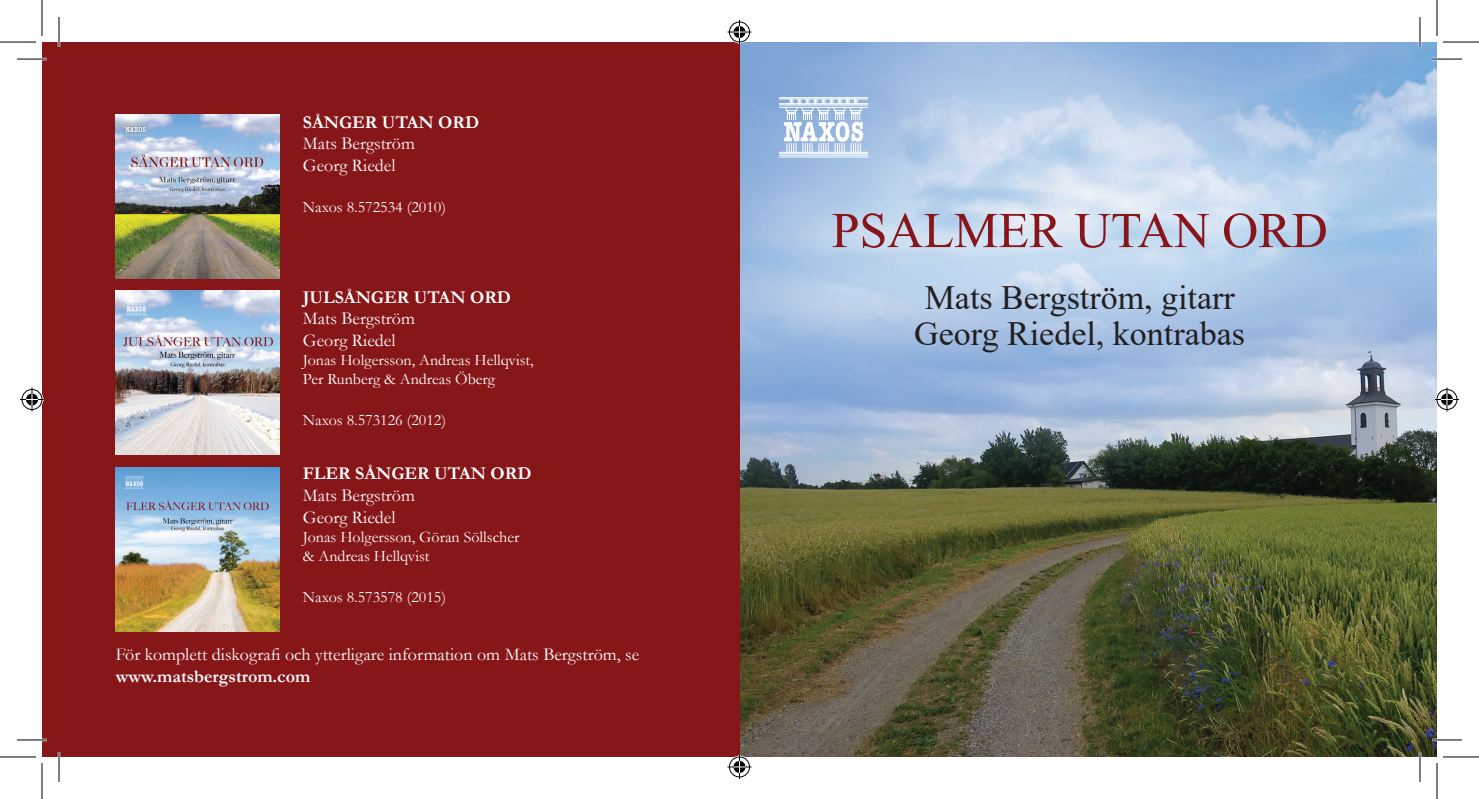
<style>
.page{position:relative;width:1479px;height:799px;background:#fff}
.page>*{position:absolute;margin:0;border:0;box-sizing:border-box;transform-origin:0 0}
.t1{font:50px "Times New Roman";color:#87161a}
.t2{font:34px/35.6px "Times New Roman";color:#231f20;text-align:center}
.t3{font:18px/21.6px "Garamond";color:#fff}
.t4{font:700 18px "Garamond";color:#fff}
.t5{font:16px/19.2px "Garamond";color:#fff}
</style>
<div class="page">
<img style="left:739px;top:42px;width:698px;height:714px">
<hr style="left:779px;top:107px;width:89px;height:1px;background:#fff">
<hr style="left:779px;top:152px;width:89px;height:1px;background:#fff">
<hr style="left:779px;top:105px;width:89px;height:1px;background:#fff">
<hr style="left:779px;top:103px;width:89px;height:1px;background:#fff">
<hr style="left:779px;top:99px;width:89px;height:1px;background:#fff">
<hr style="left:779px;top:97px;width:89px;height:1px;background:#fff">
<hr style="left:779px;top:153px;width:89px;height:1px;background:#fff">
<hr style="left:779px;top:157px;width:89px;height:1px;background:#fff">
<hr style="left:779px;top:155px;width:89px;height:1px;background:#fff">
<svg style="left:784px;top:99px;width:79px;height:54px"></svg>
<div style="left:42px;top:42px;width:697px;height:714px;background:#871619"></div>
<img style="left:116px;top:114px;width:164px;height:164px">
<img style="left:116px;top:467px;width:164px;height:164px">
<img style="left:116px;top:291px;width:164px;height:164px">
<hr style="left:17px;top:58px;width:30px;height:2px;background:#fff">
<hr style="left:1432px;top:58px;width:30px;height:2px;background:#fff">
<hr style="left:17px;top:738px;width:30px;height:3px;background:#fff">
<hr style="left:1432px;top:738px;width:30px;height:3px;background:#fff">
<hr style="left:58px;top:17px;width:2px;height:30px;background:#fff">
<hr style="left:58px;top:751px;width:2px;height:30px;background:#fff">
<hr style="left:1418px;top:17px;width:3px;height:30px;background:#fff">
<hr style="left:1418px;top:751px;width:3px;height:30px;background:#fff">
<hr style="left:17px;top:59px;width:30px;height:1px;background:#000">
<hr style="left:1432px;top:59px;width:30px;height:1px;background:#000">
<hr style="left:17px;top:739px;width:30px;height:1px;background:#000">
<hr style="left:1432px;top:739px;width:30px;height:1px;background:#000">
<hr style="left:59px;top:17px;width:1px;height:30px;background:#000">
<hr style="left:59px;top:751px;width:1px;height:30px;background:#000">
<hr style="left:1419px;top:17px;width:1px;height:30px;background:#000">
<hr style="left:1419px;top:751px;width:1px;height:30px;background:#000">
<hr style="left:0;top:42px;width:36px;height:1px;background:#000">
<hr style="left:1443px;top:42px;width:36px;height:1px;background:#000">
<hr style="left:0;top:756px;width:36px;height:1px;background:#000">
<hr style="left:1443px;top:756px;width:36px;height:1px;background:#000">
<hr style="left:42px;top:0;width:1px;height:36px;background:#000">
<hr style="left:42px;top:762px;width:1px;height:36px;background:#000">
<hr style="left:1436px;top:0;width:1px;height:36px;background:#000">
<hr style="left:1436px;top:762px;width:1px;height:36px;background:#000">
<svg style="left:727px;top:20px;width:24px;height:24px"></svg>
<svg style="left:727px;top:754px;width:24px;height:24px"></svg>
<svg style="left:20px;top:387px;width:24px;height:24px"></svg>
<svg style="left:1435px;top:387px;width:24px;height:24px"></svg>
<p class="t4" style="left:303px;top:110px;width:178px">SÅNGER UTAN ORD</p>
<p class="t3" style="left:303px;top:132px;width:114px">Mats Bergström<br>Georg Riedel</p>
<p class="t5" style="left:303px;top:196px;width:145px">Naxos 8.572534 (2010)</p>
<p class="t4" style="left:303px;top:285px;width:210px">JULSÅNGER UTAN ORD</p>
<p class="t3" style="left:303px;top:307px;width:114px">Mats Bergström<br>Georg Riedel</p>
<p class="t5" style="left:303px;top:350px;width:232px">Jonas Holgersson, Andreas Hellqvist,<br>Per Runberg &amp; Andreas Öberg</p>
<p class="t5" style="left:303px;top:410px;width:145px">Naxos 8.573126 (2012)</p>
<p class="t4" style="left:303px;top:461px;width:230px">FLER SÅNGER UTAN ORD</p>
<p class="t3" style="left:303px;top:484px;width:114px">Mats Bergström<br>Georg Riedel</p>
<p class="t5" style="left:303px;top:526px;width:218px">Jonas Holgersson, Göran Söllscher &amp; Andreas Hellqvist</p>
<p class="t5" style="left:303px;top:586px;width:145px">Naxos 8.573578 (2015)</p>
<p class="t3" style="left:116px;top:643px;width:525px">För komplett diskografi och ytterligare information om Mats Bergström, se</p>
<p class="t4" style="left:116px;top:664px;width:196px">www.matsbergstrom.com</p>
<h1 class="t1" style="left:831px;top:195px;width:498px">PSALMER UTAN ORD</h1>
<h2 class="t2" style="left:914px;top:279px;width:332px">Mats Bergström, gitarr<br>Georg Riedel, kontrabas</h2>
</div>
